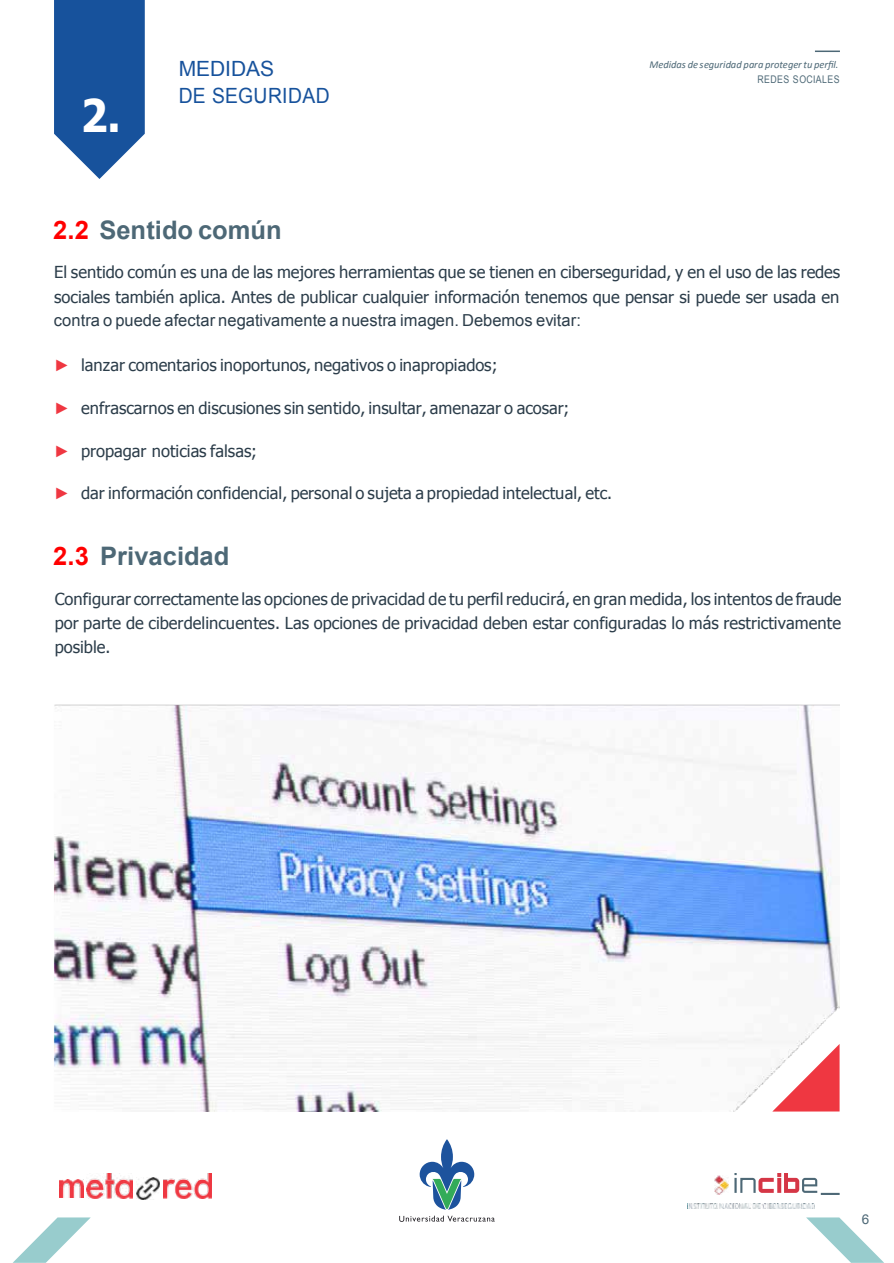
<style>
.page{position:relative;width:894px;height:1263px;background:#fff}
.page>*{position:absolute;margin:0;border:0;box-sizing:border-box;transform-origin:0 0}
.t1{font:700 45px "Tahoma";color:#fff;scale:.93 1}
.t2{font:700 25.5px "Arial";color:#4d6876}
.t3{font:21px/26.7px "Arial";letter-spacing:.01em;color:#17529c}
.t4{font:16.5px/24.2px "Tahoma";color:#2c3d4a}
.t5{font:16.5px "Arial";letter-spacing:.005em;color:#2c3d4a}
.t6{font:13.5px "Arial";color:#4d6876}
.t7{font:italic 10.5px "Calibri";letter-spacing:-.015em;color:#4d6876}
.t8{font:10.5px "Arial";letter-spacing:.045em;color:#4d6876;scale:.83 1}
.s1{color:#f00}
.s2{font-family:"Arial";font-weight:900;color:#ef3741}
</style>
<div class="page">
<svg style="left:13px;top:1217px;width:78px;height:46px"></svg>
<svg style="left:806px;top:1217px;width:77px;height:46px"></svg>
<img style="left:687px;top:1204px;width:127px;height:5px">
<img style="left:137px;top:1178px;width:22px;height:22px">
<img style="left:86px;top:1174px;width:47px;height:24px">
<img style="left:163px;top:1174px;width:49px;height:24px">
<img style="left:60px;top:1180px;width:24px;height:18px">
<img style="left:714px;top:1176px;width:14px;height:19px">
<svg style="left:734px;top:1173px;width:105px;height:22px"></svg>
<img style="left:53px;top:704px;width:786px;height:408px">
<svg style="left:815px;top:51px;width:24px;height:1px"></svg>
<svg style="left:54px;top:0;width:91px;height:179px;background:#3468a8"></svg>
<svg style="left:419px;top:1139px;width:55px;height:71px"></svg>
<svg style="left:399px;top:1216px;width:95px;height:6px"></svg>
<h1 class="t1" style="left:81px;top:84px;width:44px">2.</h1>
<p class="t3" style="left:179px;top:56px;width:152px">MEDIDAS<br>DE SEGURIDAD</p>
<p class="t7" style="left:649px;top:57px;width:190px">Medidas de seguridad para proteger tu perfil.</p>
<p class="t8" style="left:757px;top:72px;width:101px">REDES SOCIALES</p>
<h2 class="t2" style="left:53px;top:213px;width:230px"><span class="s1">2.2</span> Sentido común</h2>
<p class="t4" style="left:54px;top:259px;width:787px">El sentido común es una de las mejores herramientas que se tienen en ciberseguridad, y en el uso de las redes sociales también aplica. Antes de publicar cualquier información tenemos que pensar si puede ser usada en</p>
<p class="t5" style="left:54px;top:310px;width:528px">contra o puede afectar negativamente a nuestra imagen. Debemos evitar:</p>
<p class="t4" style="left:54px;top:352px;width:445px"><span class="s2">►</span> lanzar comentarios inoportunos, negativos o inapropiados;</p>
<p class="t4" style="left:54px;top:395px;width:516px"><span class="s2">►</span> enfrascarnos en discusiones sin sentido, insultar, amenazar o acosar;</p>
<p class="t4" style="left:54px;top:438px;width:204px"><span class="s2">►</span> propagar noticias falsas;</p>
<p class="t4" style="left:54px;top:480px;width:559px"><span class="s2">►</span> dar información confidencial, personal o sujeta a propiedad intelectual, etc.</p>
<h2 class="t2" style="left:53px;top:540px;width:177px"><span class="s1">2.3</span> Privacidad</h2>
<p class="t4" style="left:55px;top:586px;width:788px;text-align:justify">Configurar correctamente las opciones de privacidad de tu perfil reducirá, en gran medida, los intentos de fraude por parte de ciberdelincuentes. Las opciones de privacidad deben estar configuradas lo más restrictivamente posible.</p>
<p class="t6" style="left:861px;top:1210px;width:9px">6</p>
</div>
